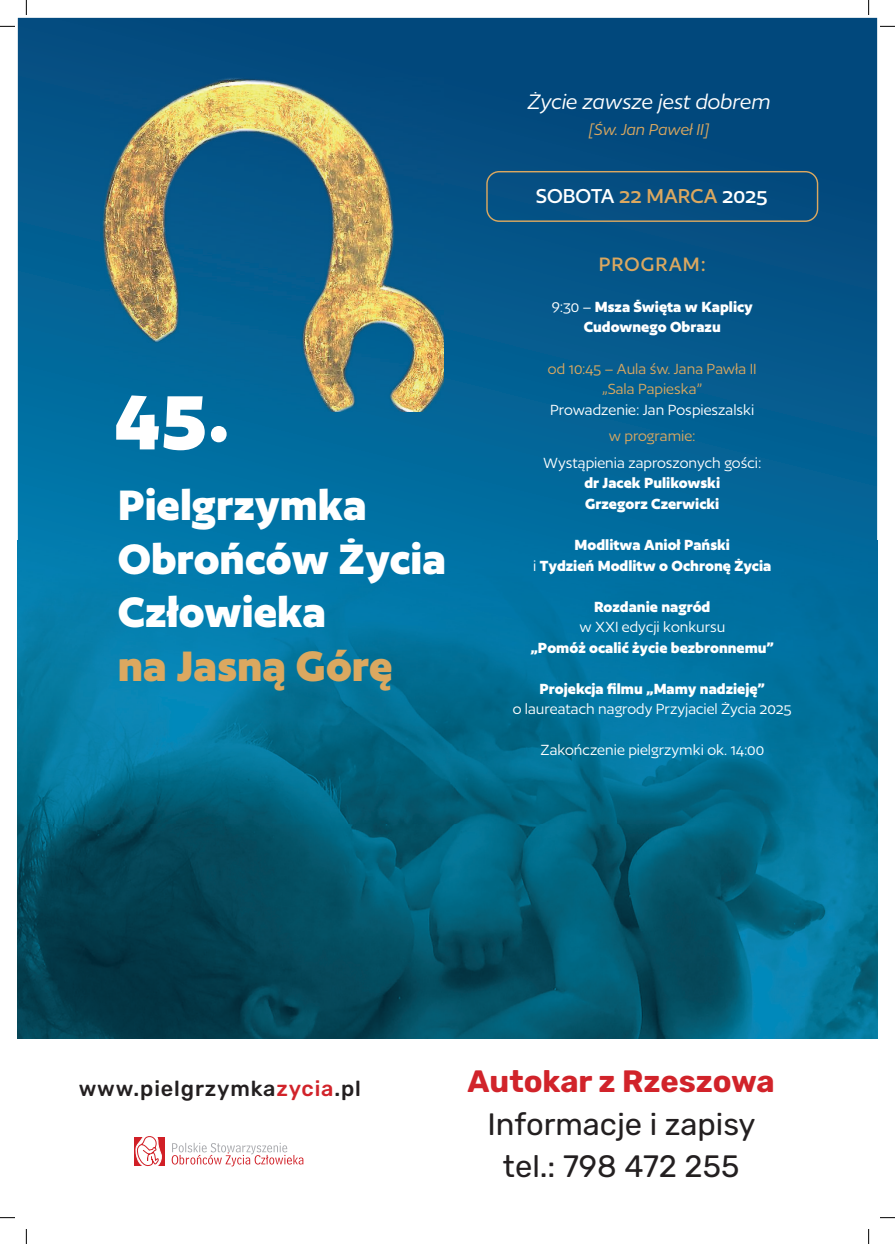
<style>
.page{position:relative;width:895px;height:1244px;background:#fff}
.page>*{position:absolute;margin:0;border:0;box-sizing:border-box;transform-origin:0 0}
.t1{font:700 89.3px "Author";color:#fff}
.t2{font:700 49.5px/53.4px "Author";color:#fff}
.t3{font:700 49.5px "Author";color:#dba860}
.t4{font:30.9px/42.6px "Rubik";color:#231f20;text-align:center}
.t5{font:700 30.9px "Rubik";color:#d1232a}
.t6{font:italic 24.4px "Author";color:#fff}
.t7{font:500 23.5px "Author";color:#fff}
.t8{font:500 22.6px "Author";letter-spacing:.04em;color:#dba860}
.t9{font:500 21.6px "Rubik";letter-spacing:.04em;color:#231f20}
.t10{font:italic 18.5px "Author";color:#dba860}
.t11{font:700 17.1px/20.5px "Author";color:#fff;text-align:center}
.t12{font:17.1px "Author";color:#fff}
.t13{font:17.1px/20.5px "Author";color:#dba860;text-align:center}
.s1{color:#dba860}
.s2{font-weight:400}
.s3{color:#d1232a}
</style>
<div class="page">
<svg style="left:18px;top:18px;width:859px;height:522px;background:#025a8d"></svg>
<img style="left:101px;top:77px;width:342px;height:334px">
<svg style="left:172px;top:1142px;width:131px;height:24px"></svg>
<div style="left:134px;top:1137px;width:31px;height:28px;background:#d11f26"></div>
<svg style="left:135px;top:1136px;width:27px;height:31px"></svg>
<img style="left:18px;top:540px;width:859px;height:498px">
<svg style="left:486px;top:171px;width:332px;height:51px;background:#11537f"></svg>
<svg style="left:0;top:26px;width:15px;height:1px"></svg>
<svg style="left:880px;top:26px;width:15px;height:1px"></svg>
<svg style="left:0;top:1217px;width:15px;height:1px"></svg>
<svg style="left:880px;top:1217px;width:15px;height:1px"></svg>
<svg style="left:26px;top:0;width:1px;height:15px"></svg>
<svg style="left:26px;top:1229px;width:1px;height:14px"></svg>
<svg style="left:868px;top:0;width:1px;height:15px"></svg>
<svg style="left:868px;top:1229px;width:1px;height:14px"></svg>
<h1 class="t1" style="left:114px;top:367px;width:117px">45.</h1>
<h2 class="t2" style="left:118px;top:478px;width:330px">Pielgrzymka<br>Obrońców Życia<br>Człowieka</h2>
<h2 class="t3" style="left:118px;top:639px;width:276px">na Jasną Górę</h2>
<h3 class="t6" style="left:527px;top:90px;width:244px">Życie zawsze jest dobrem</h3>
<p class="t10" style="left:589px;top:121px;width:122px">[Św. Jan Paweł II]</p>
<h3 class="t7" style="left:536px;top:183px;width:233px">SOBOTA <span class="s1">22 MARCA</span> 2025</h3>
<h3 class="t8" style="left:599px;top:252px;width:108px">PROGRAM:</h3>
<p class="t11" style="left:551px;top:296px;width:203px"><span class="s2">9:30 –</span> Msza Święta w Kaplicy<br>Cudownego Obrazu</p>
<p class="t13" style="left:548px;top:358px;width:210px">od 10:45 – Aula św. Jana Pawła II „Sala Papieska”</p>
<p class="t12" style="left:550px;top:401px;width:206px">Prowadzenie: Jan Pospieszalski</p>
<p class="t13" style="left:609px;top:425px;width:88px">w programie:</p>
<p class="t12" style="left:543px;top:454px;width:220px">Wystąpienia zaproszonych gości:</p>
<p class="t11" style="left:584px;top:472px;width:137px;text-align:left">dr Jacek Pulikowski<br>Grzegorz Czerwicki</p>
<p class="t11" style="left:533px;top:534px;width:240px">Modlitwa Anioł Pański<br><span class="s2">i</span> Tydzień Modlitw o Ochronę Życia</p>
<p class="t11" style="left:594px;top:596px;width:118px">Rozdanie nagród</p>
<p class="t12" style="left:579px;top:618px;width:147px">w XXI edycji konkursu</p>
<p class="t11" style="left:530px;top:637px;width:245px">„Pomóż ocalić życie bezbronnemu”</p>
<p class="t11" style="left:539px;top:678px;width:227px">Projekcja filmu „Mamy nadzieję”</p>
<p class="t12" style="left:513px;top:700px;width:280px">o laureatach nagrody Przyjaciel Życia 2025</p>
<p class="t12" style="left:540px;top:741px;width:225px">Zakończenie pielgrzymki ok. 14:00</p>
<p class="t9" style="left:79px;top:1075px;width:284px">www.pielgrzymka<span class="s3">zycia</span>.pl</p>
<h3 class="t5" style="left:467px;top:1063px;width:309px">Autokar z Rzeszowa</h3>
<h3 class="t4" style="left:487px;top:1103px;width:269px">Informacje i zapisy tel.: 798 472 255</h3>
</div>
